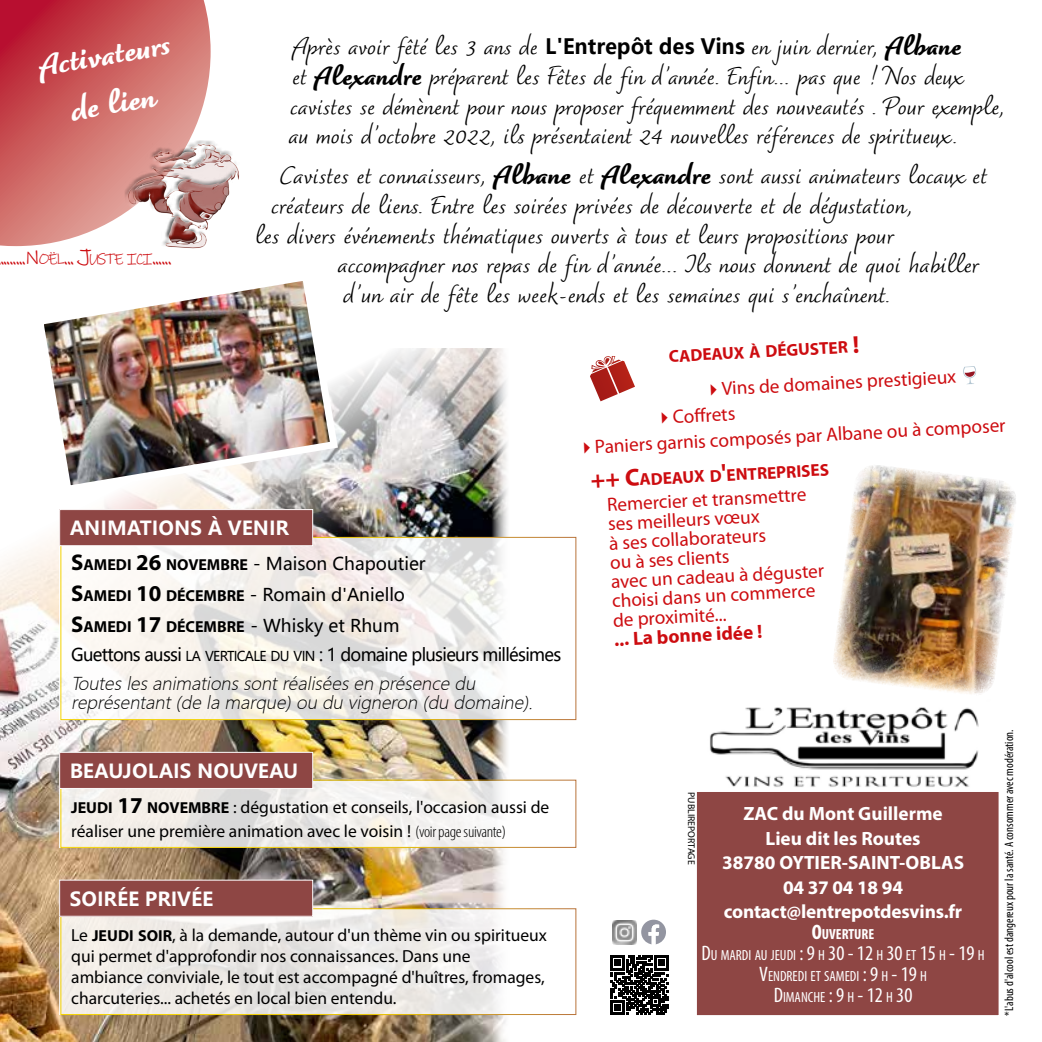
<style>
.page{position:relative;width:1042px;height:1042px;background:#fff}
.page>*{position:absolute;margin:0;border:0;box-sizing:border-box;transform-origin:0 0}
.t1{font:900 35px/49px "Dolce";color:#fff;text-align:center}
.t2{font:29.75px/29.8px "Dolce";color:#000}
.t3{font:22.75px "Ink Free";color:#cd0c10}
.t4{font:19.25px/19.2px "Myriad Pro";color:#cd0c10}
.t5{font:700 19.25px/24.5px "Myriad Pro";color:#fff;text-align:center}
.t6{font:700 19.25px "Microsoft Ya Hei UI";color:#fff}
.t7{font:700 19.25px "Myriad Pro";color:#cd0c10}
.t8{font:17.5px/21px "Myriad Pro";color:#000}
.t9{font:italic 17.5px/19.2px "Microsoft Ya Hei UI Light";color:#000}
.t10{font:17.5px/31px "Microsoft Ya Hei UI";color:#000}
.t11{font:17.5px "Microsoft Ya Hei UI";letter-spacing:-.04em;color:#000}
.t12{font:700 17.15px "Myriad Pro";color:#cd0c10}
.t13{font:700 15.92px "Myriad Pro";color:#000}
.t14{font:condensed 14.7px/21px "Myriad Pro";color:#fff;text-align:center}
.t15{font:condensed 12.25px "Myriad Pro";color:#000}
.t16{font:9.8px "Myriad Pro";color:#000}
.s1{font-size:15.92px}
.s2{font-family:"Microsoft Ya Hei UI";font-weight:700;font-size:21px}
.s3{font-weight:900}
.s4{font-family:"Myriad Pro";font-weight:700;font-size:22.75px}
.s5{font-family:"Myriad Pro";font-weight:700;font-size:15.92px}
.s6{font-size:22.75px}
.s7{font-family:"Microsoft Ya Hei UI";font-weight:400;font-size:17.5px}
.s8{font-size:13.47px}
.s9{font-weight:700;font-size:15.92px}
.s10{font-weight:700;font-size:22.75px}
.s11{font-weight:300;font-stretch:condensed;font-size:16.28px}
.s12{font-size:24.5px}
.s13{font-weight:700;font-size:21px}
.s14{font-weight:700}
.s15{font-size:21px}
</style>
<div class="page">
<svg style="left:0;top:0;width:211px;height:246px;background:#d06a6a"></svg>
<svg style="left:124px;top:140px;width:93px;height:106px"></svg>
<div style="left:126px;top:145px;width:117px;height:107px;background:#525251;opacity:.8"></div>
<img style="left:833px;top:465px;width:183px;height:229px">
<div style="left:693px;top:788px;width:309px;height:230px;background:#8e4644;border:4px solid #fff"></div>
<img style="left:705px;top:707px;width:293px;height:83px">
<img style="left:0;top:348px;width:511px;height:694px">
<svg style="left:610px;top:956px;width:58px;height:58px"></svg>
<svg style="left:641px;top:919px;width:25px;height:25px"></svg>
<img style="left:613px;top:920px;width:24px;height:24px">
<svg style="left:59px;top:909px;width:518px;height:106px;fill:#efece8"></svg>
<svg style="left:59px;top:781px;width:518px;height:67px;fill:#f4f0eb"></svg>
<svg style="left:59px;top:538px;width:518px;height:182px"></svg>
<div style="left:60px;top:908px;width:516px;height:107px;border:1px solid #fff"></div>
<div style="left:60px;top:880px;width:253px;height:36px;background:#8e4644"></div>
<div style="left:60px;top:780px;width:516px;height:68px;border:1px solid #fff"></div>
<div style="left:60px;top:752px;width:253px;height:36px;background:#8e4644"></div>
<div style="left:59px;top:752px;width:254px;height:36px;border:1px solid #fff"></div>
<div style="left:60px;top:537px;width:516px;height:183px;border:1px solid #fff"></div>
<div style="left:60px;top:509px;width:253px;height:37px;background:#8e4644"></div>
<div style="left:59px;top:509px;width:254px;height:37px;border:1px solid #fff"></div>
<img style="left:32px;top:281px;width:310px;height:216px">
<p class="t1" style="left:35px;top:46px;width:134px;rotate:-10deg">Acti vateurs de lien</p>
<p class="t3" style="left:-1px;top:240px;width:174px">........N<span class="s1">OËL</span>... J<span class="s1">USTE ICI</span>......</p>
<p class="t2" style="left:288px;top:35px;width:717px">Après avoir fêté les 3 ans de <span class="s2">L'Entrepôt des Vins</span> en juin dernier, <span class="s3">Albane<br></span>et <span class="s3">Alexandre</span> préparent les Fêtes de fin d'année. Enfin... pas que ! Nos deux cavistes se démènent pour nous proposer fréquemment des nouveautés . Pour exemple, au mois d'octobre 2022, ils présentaient 24 nouvelles références de spiritueux.</p>
<p class="t2" style="left:280px;top:164px;width:709px">Cavistes et connaisseurs, <span class="s3">Albane</span> et <span class="s3">Alexandre</span> sont aussi animateurs locaux et</p>
<p class="t2" style="left:271px;top:193px;width:643px">créateurs de liens. Entre les soirées privées de découverte et de dégustation,</p>
<p class="t2" style="left:255px;top:223px;width:641px">les divers événements thématiques ouverts à tous et leurs propositions pour</p>
<p class="t2" style="left:337px;top:253px;width:643px">accompagner nos repas de fin d'année... Ils nous donnent de quoi habiller</p>
<p class="t2" style="left:343px;top:283px;width:549px">d'un air de fête les week-ends et les semaines qui s’enchaînent.</p>
<p class="t6" style="left:70px;top:515px;width:221px">ANIMATIONS À VENIR</p>
<p class="t10" style="left:71px;top:547px;width:356px"><span class="s4">S</span><span class="s5">AMEDI</span> <span class="s4">26</span> <span class="s5">NOVEMBRE</span> - Maison Chapoutier<br><span class="s4">S</span><span class="s5">AMEDI</span> <span class="s4">10</span> <span class="s5">DÉCEMBRE</span> - Romain d'Aniello</p>
<p class="t13" style="left:71px;top:616px;width:330px"><span class="s6">S</span>AMEDI <span class="s6">17</span> DÉCEMBRE <span class="s7">- Whisky et Rhum</span></p>
<p class="t11" style="left:71px;top:643px;width:491px">Guettons aussi <span class="s8">LA VERTICALE DU VIN</span> : 1 domaine plusieurs millésimes</p>
<p class="t9" style="left:71px;top:674px;width:467px">Toutes les animations sont réalisées en présence du représentant (de la marque) ou du vigneron (du domaine).</p>
<p class="t6" style="left:70px;top:757px;width:230px">BEAUJOLAIS NOUVEAU</p>
<p class="t8" style="left:71px;top:794px;width:480px;line-height:24.5px"><span class="s9">JEUDI</span> <span class="s10">17</span> <span class="s9">NOVEMBRE</span> : dégustation et conseils, l'occasion aussi de réaliser une première animation avec le voisin ! <span class="s11">(voir page suivante)</span></p>
<p class="t6" style="left:70px;top:885px;width:145px">SOIRÉE PRIVÉE</p>
<p class="t8" style="left:71px;top:924px;width:477px">Le <span class="s9">JEUDI SOIR</span>, à la demande, autour d'un thème vin ou spiritueux qui permet d'approfondir nos connaissances. Dans une<br>ambiance conviviale, le tout est accompagné d'huîtres, fromages, charcuteries... achetés en local bien entendu.</p>
<p class="t12" style="left:668px;top:345px;width:192px;rotate:-3deg">CADEAUX À DÉGUSTER <span class="s12">!</span></p>
<p class="t4" style="left:721px;top:379px;width:236px;rotate:-3deg">Vins de domaines prestigieux</p>
<p class="t4" style="left:672px;top:407px;width:64px;rotate:-3deg">Coff rets</p>
<p class="t4" style="left:594px;top:437px;width:413px;rotate:-3deg">Paniers garnis composés par Albane ou à composer</p>
<p class="t12" style="left:590px;top:471px;width:240px;rotate:-3deg"><span class="s12">++ C</span>ADEAUX D<span class="s12">'</span>ENTREPRISES</p>
<p class="t4" style="left:606px;top:495px;width:215px;rotate:-3deg">Remercier et transmettre ses meilleurs vœux<br>à ses collaborateurs<br>ou à ses clients<br>avec un cadeau à déguster choisi dans un commerce de proximité...</p>
<p class="t7" style="left:613px;top:627px;width:150px;rotate:-3deg">... La bonne idée !</p>
<p class="t16" style="left:697px;top:792px;width:74px;rotate:90deg">publireportage</p>
<p class="t5" style="left:722px;top:801px;width:243px">ZAC du Mont Guillerme<br>Lieu dit les Routes<br>38780 OYTIER-SAINT-OBLAS<br>04 37 04 18 94 contact@lentrepotdesvins.fr</p>
<p class="t14" style="left:701px;top:924px;width:285px"><span class="s13">O</span><span class="s14">UVERTURE<br></span><span class="s15">D</span>U MARDI AU JEUDI <span class="s15">: 9</span> H <span class="s15">30 - 12</span> H <span class="s15">30</span> ET <span class="s15">15</span> H <span class="s15">- 19</span> H<br><span class="s15">V</span>ENDREDI ET SAMEDI <span class="s15">: 9</span> H <span class="s15">- 19</span> H<br><span class="s15">D</span>IMANCHE <span class="s15">: 9</span> H <span class="s15">- 12</span> H <span class="s15">30</span></p>
<p class="t15" style="left:1001px;top:1016px;width:288px;rotate:-90deg">*L'abus d'alcool est dangereux pour la santé. A consommer avec modération.</p>
</div>
